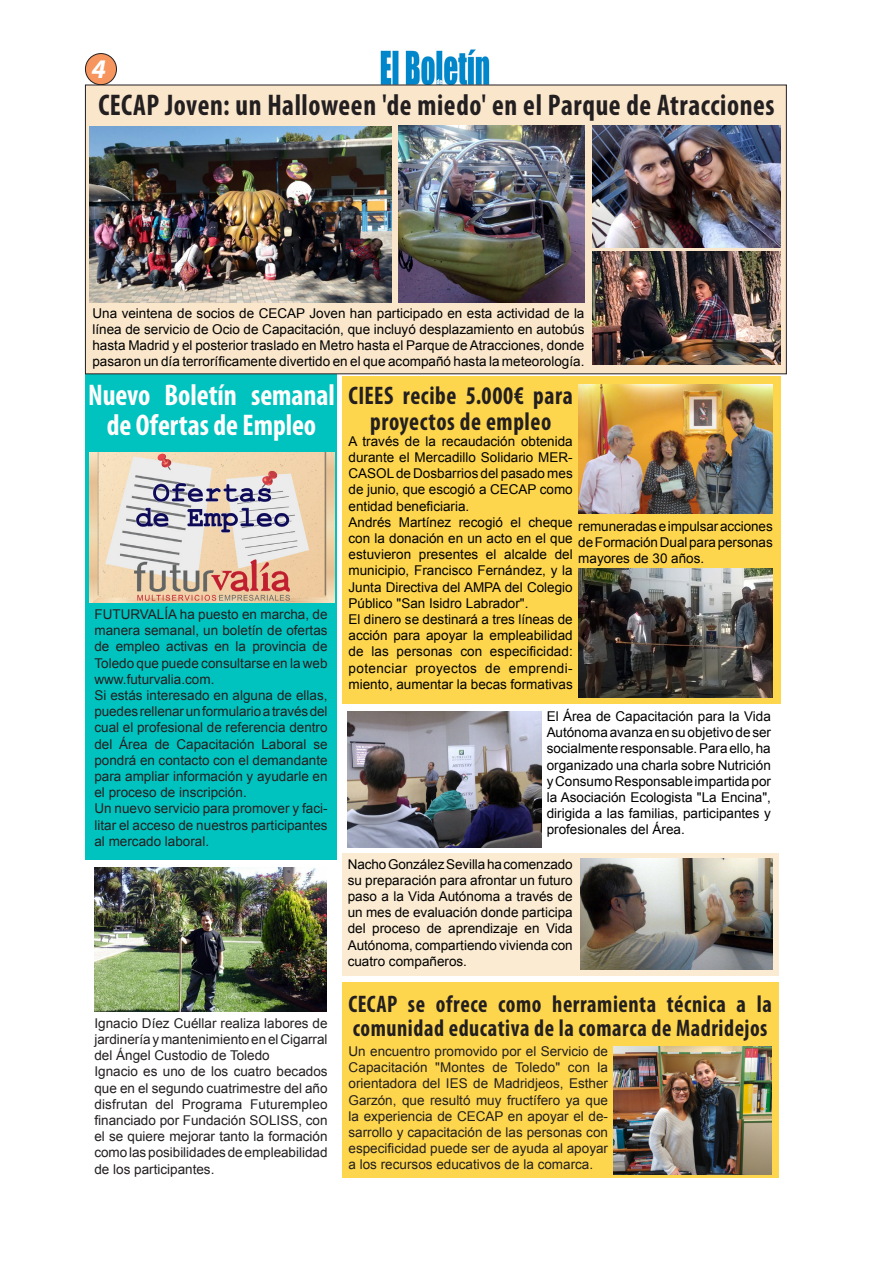
<style>
.page{position:relative;width:893px;height:1263px;background:#fff}
.page>*{position:absolute;margin:0;border:0;box-sizing:border-box;transform-origin:0 0}
.Encabezado_de_barra{font:700 condensed 30px "Myriad Pro";letter-spacing:.02em;color:#231f20;scale:.93 1}
.Barra_lateral{font:700 condensed 30px/30px "Myriad Pro";color:#fffefc;text-align:center;scale:.95 1}
.Barra_lateral-2{font:italic 700 27px "Myriad Pro";color:#fff}
.Encabezado_de_barra-2{font:700 condensed 25.5px/25.5px "Myriad Pro";letter-spacing:.025em;color:#231f20;text-align:center;scale:.93 1}
.Encabezado_de_barra-3{font:700 condensed 24px/24px "Myriad Pro";letter-spacing:.025em;color:#231f20;scale:.93 1}
.t1{font:13.5px/16.2px "Arial";color:#000;text-align:justify}
.t2{font:13.5px/16.2px "Arial";color:#231f20;text-align:justify}
</style>
<div class="page">
<div style="left:85px;top:54px;width:31px;height:31px;background:#f7955e;border-radius:50%"></div>
<div style="left:85px;top:53px;width:32px;height:32px;border:1px solid #231f20;border-radius:50%"></div>
<img style="left:379px;top:49px;width:111px;height:36px">
<div style="left:342px;top:982px;width:437px;height:196px;background:#fed64d"></div>
<div style="left:85px;top:374px;width:252px;height:486px;background:#00c3c0"></div>
<div style="left:85px;top:85px;width:701px;height:289px;background:#f9e6cb"></div>
<img style="left:592px;top:125px;width:188px;height:122px">
<img style="left:89px;top:452px;width:246px;height:151px">
<div style="left:342px;top:376px;width:439px;height:327px;background:#fed64d"></div>
<img style="left:347px;top:711px;width:195px;height:136px">
<img style="left:613px;top:1046px;width:158px;height:129px">
<img style="left:578px;top:385px;width:195px;height:128px">
<img style="left:578px;top:569px;width:195px;height:128px">
<img style="left:94px;top:867px;width:232px;height:144px">
<img style="left:89px;top:126px;width:302px;height:177px">
<img style="left:399px;top:126px;width:185px;height:176px">
<img style="left:592px;top:251px;width:188px;height:114px">
<div style="left:342px;top:853px;width:437px;height:122px;background:#fbebd2"></div>
<img style="left:580px;top:859px;width:193px;height:111px">
<p class="Barra_lateral-2" style="left:91px;top:51px;width:16px">4</p>
<p class="Encabezado_de_barra" style="left:98px;top:86px;width:728px">CECAP Joven: un Halloween 'de miedo' en el Parque de Atracciones</p>
<p class="t1" style="left:92px;top:305px;width:493px">Una veintena de socios de CECAP Joven han participado en esta actividad de la línea de servicio de Ocio de Capacitación, que incluyó desplazamiento en autobús hasta Madrid y el posterior traslado en Metro hasta el Parque de Atracciones, donde pasaron un día terroríficamente divertido en el que acompañó hasta la meteorología.</p>
<p class="Barra_lateral" style="left:88px;top:379px;width:261px">Nuevo Boletín semanal de Ofertas de Empleo</p>
<p class="t2" style="left:94px;top:606px;width:235px">FUTURVALÍA ha puesto en marcha, de manera semanal, un boletín de ofertas de empleo activas en la provincia de Toledo que puede consultarse en la web www.futurvalia.com.</p>
<p class="t2" style="left:94px;top:687px;width:235px">Si estás interesado en alguna de ellas, puedes rellenar un formulario a través del cual el profesional de referencia dentro del Área de Capacitación Laboral se pondrá en contacto con el demandante para ampliar información y ayudarle en el proceso de inscripción.</p>
<p class="t2" style="left:94px;top:800px;width:235px">Un nuevo servicio para promover y faci&shy;litar el acceso de nuestros participantes al mercado laboral.</p>
<p class="t2" style="left:94px;top:1015px;width:235px">Ignacio Díez Cuéllar realiza labores de jardinería y mantenimiento en el Cigarral del Ángel Custodio de Toledo</p>
<p class="t2" style="left:94px;top:1063px;width:235px">Ignacio es uno de los cuatro becados que en el segundo cuatrimestre del año disfrutan del Programa Futurempleo financiado por Fundación SOLISS, con el se quiere mejorar tanto la formación como las posibilidades de empleabilidad de los participantes.</p>
<p class="Encabezado_de_barra-2" style="left:349px;top:382px;width:243px">CIEES recibe 5.000€ para proyectos de empleo</p>
<p class="t1" style="left:349px;top:433px;width:226px">A través de la recaudación obtenida durante el Mercadillo Solidario MER-CASOL de Dosbarrios del pasado mes de junio, que escogió a CECAP como entidad beneficiaria.</p>
<p class="t1" style="left:349px;top:514px;width:226px">Andrés Martínez recogió el cheque con la donación en un acto en el que estuvieron presentes el alcalde del municipio, Francisco Fernández, y la Junta Directiva del AMPA del Colegio Público "San Isidro Labrador".</p>
<p class="t1" style="left:349px;top:611px;width:226px">El dinero se destinará a tres líneas de acción para apoyar la empleabilidad de las personas con especificidad: potenciar proyectos de emprendi&shy;miento, aumentar la becas formativas</p>
<p class="t1" style="left:578px;top:518px;width:196px">remuneradas e impulsar acciones de Formación Dual para personas mayores de 30 años.</p>
<p class="t1" style="left:547px;top:708px;width:226px">El Área de Capacitación para la Vida Autónoma avanza en su objetivo de ser socialmente responsable. Para ello, ha organizado una charla sobre Nutrición y Consumo Responsable impartida por la Asociación Ecologista "La Encina", dirigida a las familias, participantes y profesionales del Área.</p>
<p class="t1" style="left:348px;top:856px;width:227px">Nacho González Sevilla ha comenzado su preparación para afrontar un futuro paso a la Vida Autónoma a través de un mes de evaluación donde participa del proceso de aprendizaje en Vida Autónoma, compartiendo vivienda con cuatro compañeros.</p>
<p class="Encabezado_de_barra-3" style="left:349px;top:991px;width:457px">CECAP se ofrece como herramienta técnica a la comunidad educativa de la comarca de Madridejos</p>
<p class="t2" style="left:349px;top:1043px;width:261px">Un encuentro promovido por el Servicio de Capacitación "Montes de Toledo" con la orientadora del IES de Madridjeos, Esther Garzón, que resultó muy fructífero ya que la experiencia de CECAP en apoyar el de&shy;sarrollo y capacitación de las personas con especificidad puede ser de ayuda al apoyar a los recursos educativos de la comarca.</p>
</div>
